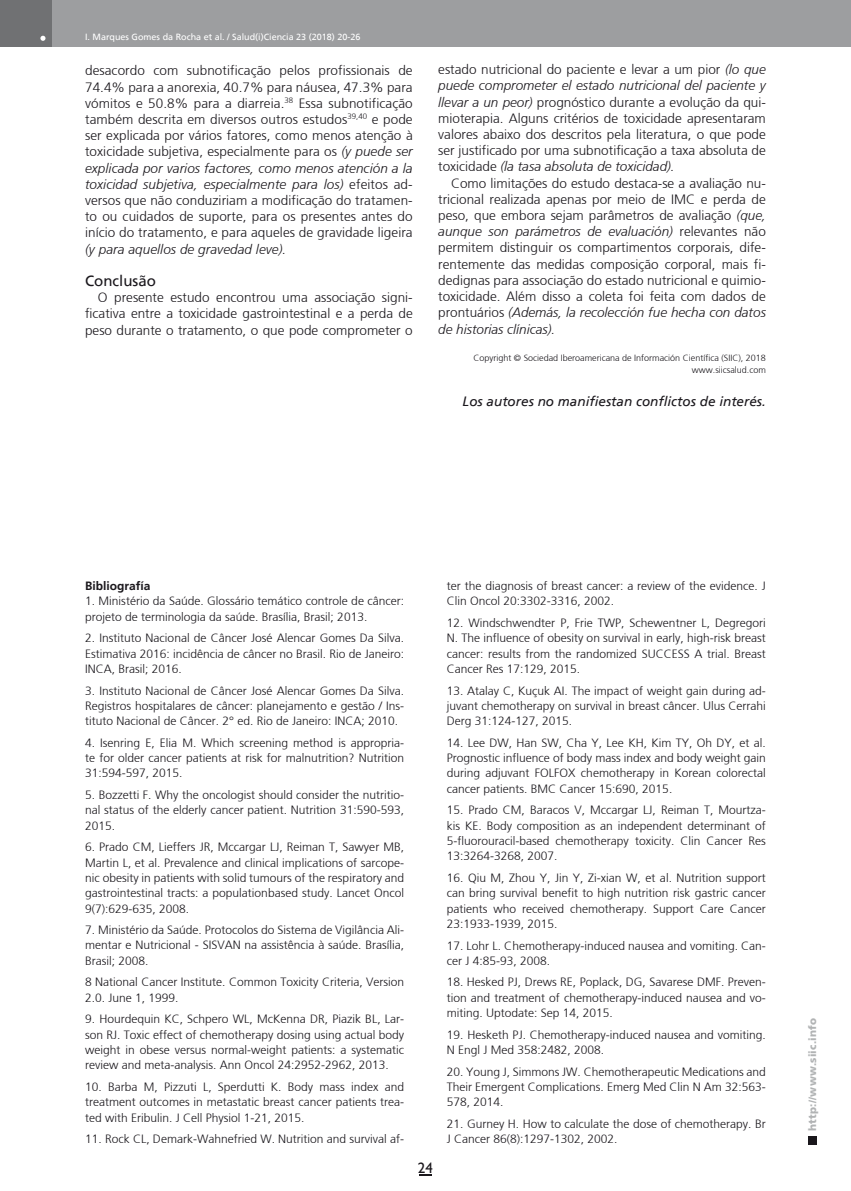
<style>
.page{position:relative;width:851px;height:1191px;background:#fff}
.page>*{position:absolute;margin:0;border:0;box-sizing:border-box;transform-origin:0 0}
.t1{font:15px "Frutiger";color:#1a171c}
.t2{font:15px "Humanist 521 BT";color:#1a171c}
.t3{font:300 13.5px/16.2px "Frutiger";color:#1a171c;text-align:justify}
.t4{font:italic 13.5px "Frutiger";color:#1a171c}
.t5{font:italic 300 13.5px "Frutiger";letter-spacing:.005em;color:#1a171c}
.t6{font:300 12px/15.3px "Frutiger";color:#1a171c;text-align:justify}
.t7{font:700 12px "Frutiger";color:#1a171c}
.t8{font:900 10.5px "Frutiger";letter-spacing:.015em;color:#b1b3b4}
.t9{font:300 9px/11.7px "Frutiger";color:#1a171c;text-align:right}
.t10{font:9px "Frutiger";color:#fff}
.s1{font-style:italic}
</style>
<div class="page">
<div style="left:808px;top:1135px;width:8px;height:9px;background:#1a171c"></div>
<div style="left:38px;top:0;width:812px;height:47px;background:#9d9ea0"></div>
<div style="left:0;top:0;width:51px;height:47px;background:#707173"></div>
<svg style="left:40px;top:36px;width:5px;height:5px"></svg>
<svg style="left:419px;top:1174px;width:12px;height:2px"></svg>
<p class="t10" style="left:85px;top:31px;width:277px">I. Marques Gomes da Rocha et al. / Salud(i)Ciencia 23 (2018) 20-26</p>
<p class="t3" style="left:85px;top:62px;width:329px">desacordo com subnotificação pelos profissionais de 74.4% para a anorexia, 40.7% para náusea, 47.3% para vómitos e 50.8% para a diarreia.<sup>38</sup> Essa subnotificação também descrita em diversos outros estudos<sup>39,40</sup> e pode ser explicada por vários fatores, como menos atenção à toxicidade subjetiva, especialmente para os <span class="s1">(y puede ser explicada por varios factores, como menos atención a la toxicidad subjetiva, especialmente para los)</span> efeitos ad&shy;versos que não conduziriam a modificação do tratamen&shy;to ou cuidados de suporte, para os presentes antes do início do tratamento, e para aqueles de gravidade ligeira</p>
<p class="t5" style="left:85px;top:241px;width:203px">(y para aquellos de gravedad leve).</p>
<p class="t1" style="left:85px;top:272px;width:72px">Conclusão</p>
<p class="t3" style="left:85px;top:289px;width:329px;text-indent:13px">O presente estudo encontrou uma associação signi&shy;ficativa entre a toxicidade gastrointestinal e a perda de peso durante o tratamento, o que pode comprometer o</p>
<p class="t3" style="left:438px;top:61px;width:329px">estado nutricional do paciente e levar a um pior <span class="s1">(lo que puede comprometer el estado nutricional del paciente y llevar a un peor)</span> prognóstico durante a evolução da qui&shy;mioterapia. Alguns critérios de toxicidade apresentaram valores abaixo dos descritos pela literatura, o que pode ser justificado por uma subnotificação a taxa absoluta de toxicidade <span class="s1">(la tasa absoluta de toxicidad).</span></p>
<p class="t3" style="left:438px;top:175px;width:329px;text-indent:13px">Como limitações do estudo destaca-se a avaliação nu&shy;tricional realizada apenas por meio de IMC e perda de peso, que embora sejam parâmetros de avaliação <span class="s1">(que, aunque son parámetros de evaluación)</span> relevantes não permitem distinguir os compartimentos corporais, dife&shy;rentemente das medidas composição corporal, mais fi&shy;dedignas para associação do estado nutricional e quimio&shy;toxicidade. Além disso a coleta foi feita com dados de prontuários <span class="s1">(Además, la recolección fue hecha con datos de historias clínicas).</span></p>
<p class="t9" style="left:473px;top:352px;width:294px">Copyright © Sociedad Iberoamericana de Información Científica (SIIC), 2018 www.siicsalud.com</p>
<p class="t4" style="left:462px;top:393px;width:305px">Los autores no manifiestan conflictos de interés.</p>
<p class="t7" style="left:85px;top:579px;width:67px">Bibliografía</p>
<p class="t6" style="left:85px;top:593px;width:320px">1. Ministério da Saúde. Glossário temático controle de câncer: projeto de terminologia da saúde. Brasília, Brasil; 2013.</p>
<p class="t6" style="left:85px;top:630px;width:320px">2. Instituto Nacional de Câncer José Alencar Gomes Da Silva.<br>Estimativa 2016: incidência de câncer no Brasil. Rio de Janeiro:<br>INCA, Brasil; 2016.</p>
<p class="t6" style="left:85px;top:682px;width:320px">3. Instituto Nacional de Câncer José Alencar Gomes Da Silva.<br>Registros hospitalares de câncer: planejamento e gestão / Ins&shy;tituto Nacional de Câncer. 2° ed. Rio de Janeiro: INCA; 2010.</p>
<p class="t6" style="left:85px;top:735px;width:320px">4. Isenring E, Elia M. Which screening method is appropria&shy;te for older cancer patients at risk for malnutrition? Nutrition 31:594-597, 2015.</p>
<p class="t6" style="left:85px;top:787px;width:320px">5. Bozzetti F. Why the oncologist should consider the nutritio&shy;nal status of the elderly cancer patient. Nutrition 31:590-593, 2015.</p>
<p class="t6" style="left:85px;top:839px;width:320px">6. Prado CM, Lieffers JR, Mccargar LJ, Reiman T, Sawyer MB, Martin L, et al. Prevalence and clinical implications of sarcope&shy;nic obesity in patients with solid tumours of the respiratory and gastrointestinal tracts: a populationbased study. Lancet Oncol 9(7):629-635, 2008.</p>
<p class="t6" style="left:85px;top:922px;width:320px">7. Ministério da Saúde. Protocolos do Sistema de Vigilância Ali&shy;mentar e Nutricional - SISVAN na assistência à saúde. Brasília, Brasil; 2008.</p>
<p class="t6" style="left:85px;top:974px;width:320px">8 National Cancer Institute. Common Toxicity Criteria, Version<br>2.0. June 1, 1999.</p>
<p class="t6" style="left:85px;top:1011px;width:320px">9. Hourdequin KC, Schpero WL, McKenna DR, Piazik BL, Lar&shy;son RJ. Toxic effect of chemotherapy dosing using actual body weight in obese versus normal-weight patients: a systematic review and meta-analysis. Ann Oncol 24:2952-2962, 2013.</p>
<p class="t6" style="left:85px;top:1079px;width:320px">10. Barba M, Pizzuti L, Sperdutti K. Body mass index and treatment outcomes in metastatic breast cancer patients trea&shy;ted with Eribulin. J Cell Physiol 1-21, 2015.</p>
<p class="t6" style="left:85px;top:1131px;width:320px">11. Rock CL, Demark-Wahnefried W. Nutrition and survival af-</p>
<p class="t2" style="left:418px;top:1158px;width:17px">24</p>
<p class="t6" style="left:446px;top:578px;width:320px">ter the diagnosis of breast cancer: a review of the evidence. J<br>Clin Oncol 20:3302-3316, 2002.</p>
<p class="t6" style="left:446px;top:615px;width:320px">12. Windschwendter P, Frie TWP, Schewentner L, Degregori N. The influence of obesity on survival in early, high-risk breast cancer: results from the randomized SUCCESS A trial. Breast Cancer Res 17:129, 2015.</p>
<p class="t6" style="left:446px;top:683px;width:320px">13. Atalay C, Kuçuk AI. The impact of weight gain during ad&shy;juvant chemotherapy on survival in breast câncer. Ulus Cerrahi Derg 31:124-127, 2015.</p>
<p class="t6" style="left:446px;top:735px;width:320px">14. Lee DW, Han SW, Cha Y, Lee KH, Kim TY, Oh DY, et al.<br>Prognostic influence of body mass index and body weight gain during adjuvant FOLFOX chemotherapy in Korean colorectal cancer patients. BMC Cancer 15:690, 2015.</p>
<p class="t6" style="left:446px;top:802px;width:320px">15. Prado CM, Baracos V, Mccargar LJ, Reiman T, Mourtza&shy;kis KE. Body composition as an independent determinant of 5-fluorouracil-based chemotherapy toxicity. Clin Cancer Res 13:3264-3268, 2007.</p>
<p class="t6" style="left:446px;top:870px;width:320px">16. Qiu M, Zhou Y, Jin Y, Zi-xian W, et al. Nutrition support can bring survival benefit to high nutrition risk gastric cancer patients who received chemotherapy. Support Care Cancer 23:1933-1939, 2015.</p>
<p class="t6" style="left:446px;top:937px;width:320px">17. Lohr L. Chemotherapy-induced nausea and vomiting. Can&shy;cer J 4:85-93, 2008.</p>
<p class="t6" style="left:446px;top:974px;width:320px">18. Hesked PJ, Drews RE, Poplack, DG, Savarese DMF. Preven&shy;tion and treatment of chemotherapy-induced nausea and vo&shy;miting. Uptodate: Sep 14, 2015.</p>
<p class="t6" style="left:446px;top:1027px;width:320px">19. Hesketh PJ. Chemotherapy-induced nausea and vomiting.<br>N Engl J Med 358:2482, 2008.</p>
<p class="t6" style="left:446px;top:1063px;width:320px">20. Young J, Simmons JW. Chemotherapeutic Medications and Their Emergent Complications. Emerg Med Clin N Am 32:563- 578, 2014.</p>
<p class="t6" style="left:446px;top:1116px;width:320px">21. Gurney H. How to calculate the dose of chemotherapy. Br<br>J Cancer 86(8):1297-1302, 2002.</p>
<p class="t8" style="left:806px;top:1130px;width:114px;rotate:-90deg">http://www.siic.info</p>
</div>
